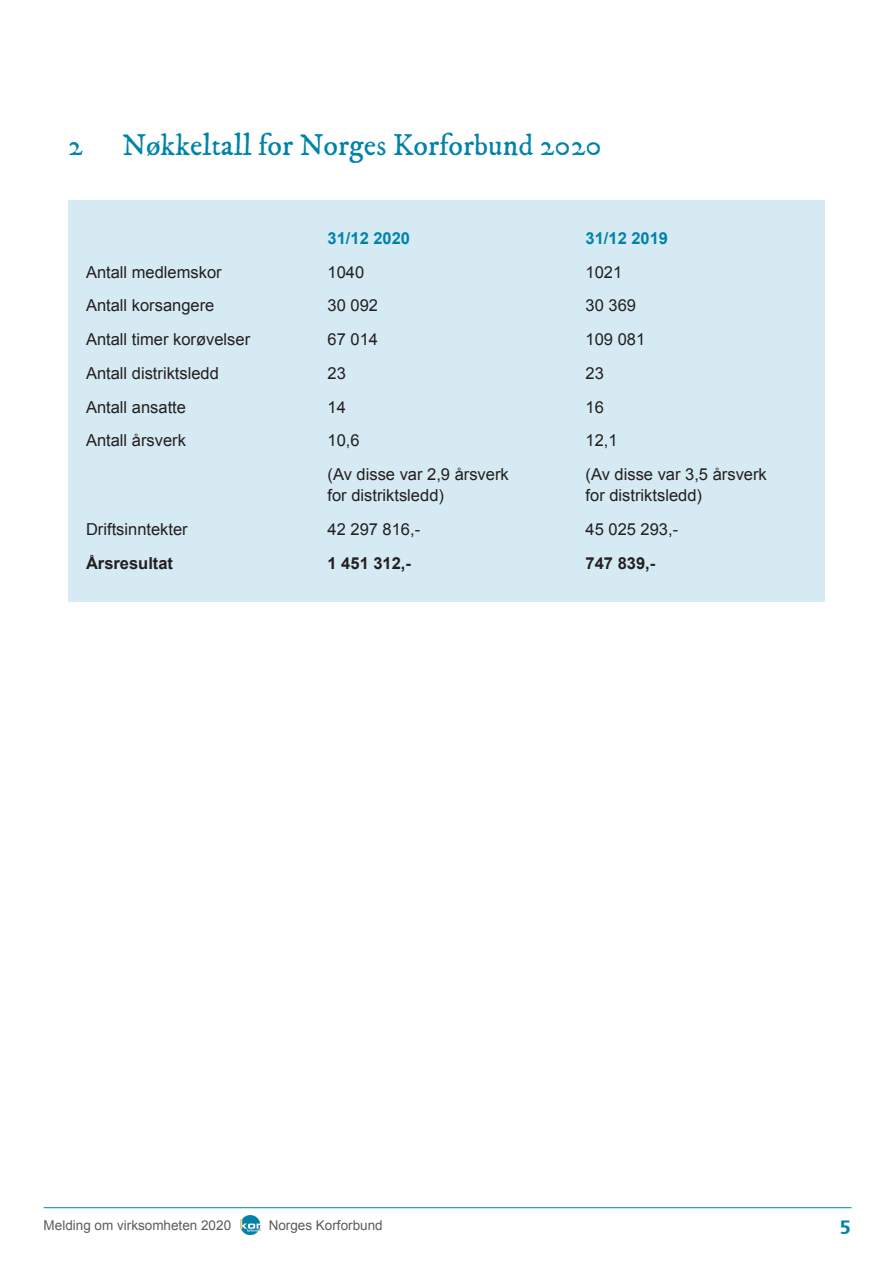
<style>
.page{position:relative;width:893px;height:1263px;background:#fff}
.page>*{position:absolute;margin:0;border:0;box-sizing:border-box;transform-origin:0 0}
.Rubrikk{font:30px "IM FELL DW Pica PRO Roman";color:#0083a9}
.t1{font:18px "Charcoal CY";color:#0083a9}
.Brødtekst{font:16.5px "Arial";color:#231f20}
.Brødtekst-2{font:700 16.5px "Arial";color:#231f20}
.Brødtekst-3{font:700 16.5px "Arial";color:#0083a9}
.t2{font:13.5px "Arial";color:#5c5c5f}
</style>
<div class="page">
<div style="left:68px;top:200px;width:757px;height:402px;background:#d5eaf2"></div>
<img style="left:240px;top:1215px;width:20px;height:19px">
<hr style="left:44px;top:1207px;width:807px;height:1px;background:#0083a9">
<p class="Rubrikk" style="left:68px;top:126px;width:16px">2</p>
<p class="Rubrikk" style="left:122px;top:126px;width:481px">Nøkkeltall for Norges Korforbund 2020</p>
<p class="Brødtekst-3" style="left:328px;top:227px;width:84px">31/12 2020</p>
<p class="Brødtekst-3" style="left:586px;top:227px;width:84px">31/12 2019</p>
<p class="Brødtekst" style="left:86px;top:261px;width:137px">Antall medlemskor</p>
<p class="Brødtekst" style="left:328px;top:261px;width:38px">1040</p>
<p class="Brødtekst" style="left:586px;top:261px;width:38px">1021</p>
<p class="Brødtekst" style="left:86px;top:295px;width:130px">Antall korsangere</p>
<p class="Brødtekst" style="left:328px;top:295px;width:52px">30 092</p>
<p class="Brødtekst" style="left:586px;top:295px;width:52px">30 369</p>
<p class="Brødtekst" style="left:86px;top:328px;width:166px">Antall timer korøvelser</p>
<p class="Brødtekst" style="left:328px;top:328px;width:52px">67 014</p>
<p class="Brødtekst" style="left:586px;top:328px;width:61px">109 081</p>
<p class="Brødtekst" style="left:86px;top:362px;width:134px">Antall distriktsledd</p>
<p class="Brødtekst" style="left:328px;top:362px;width:20px">23</p>
<p class="Brødtekst" style="left:586px;top:362px;width:20px">23</p>
<p class="Brødtekst" style="left:86px;top:396px;width:101px">Antall ansatte</p>
<p class="Brødtekst" style="left:328px;top:396px;width:20px">14</p>
<p class="Brødtekst" style="left:586px;top:396px;width:20px">16</p>
<p class="Brødtekst" style="left:86px;top:430px;width:101px">Antall årsverk</p>
<p class="Brødtekst" style="left:328px;top:430px;width:34px">10,6</p>
<p class="Brødtekst" style="left:586px;top:430px;width:34px">12,1</p>
<p class="Brødtekst" style="left:328px;top:463px;width:183px">(Av disse var 2,9 årsverk</p>
<p class="Brødtekst" style="left:586px;top:463px;width:183px">(Av disse var 3,5 årsverk</p>
<p class="Brødtekst" style="left:328px;top:484px;width:118px">for distriktsledd)</p>
<p class="Brødtekst" style="left:586px;top:484px;width:118px">for distriktsledd)</p>
<p class="Brødtekst" style="left:86px;top:518px;width:103px">Driftsinntekter</p>
<p class="Brødtekst" style="left:328px;top:518px;width:94px">42 297 816,-</p>
<p class="Brødtekst" style="left:586px;top:518px;width:94px">45 025 293,-</p>
<p class="Brødtekst-2" style="left:86px;top:552px;width:89px">Årsresultat</p>
<p class="Brødtekst-2" style="left:328px;top:552px;width:85px">1 451 312,-</p>
<p class="Brødtekst-2" style="left:586px;top:552px;width:71px">747 839,-</p>
<p class="t2" style="left:44px;top:1217px;width:189px">Melding om virksomheten 2020</p>
<p class="t2" style="left:269px;top:1217px;width:116px">Norges Korforbund</p>
<p class="t1" style="left:840px;top:1216px;width:12px">5</p>
</div>
